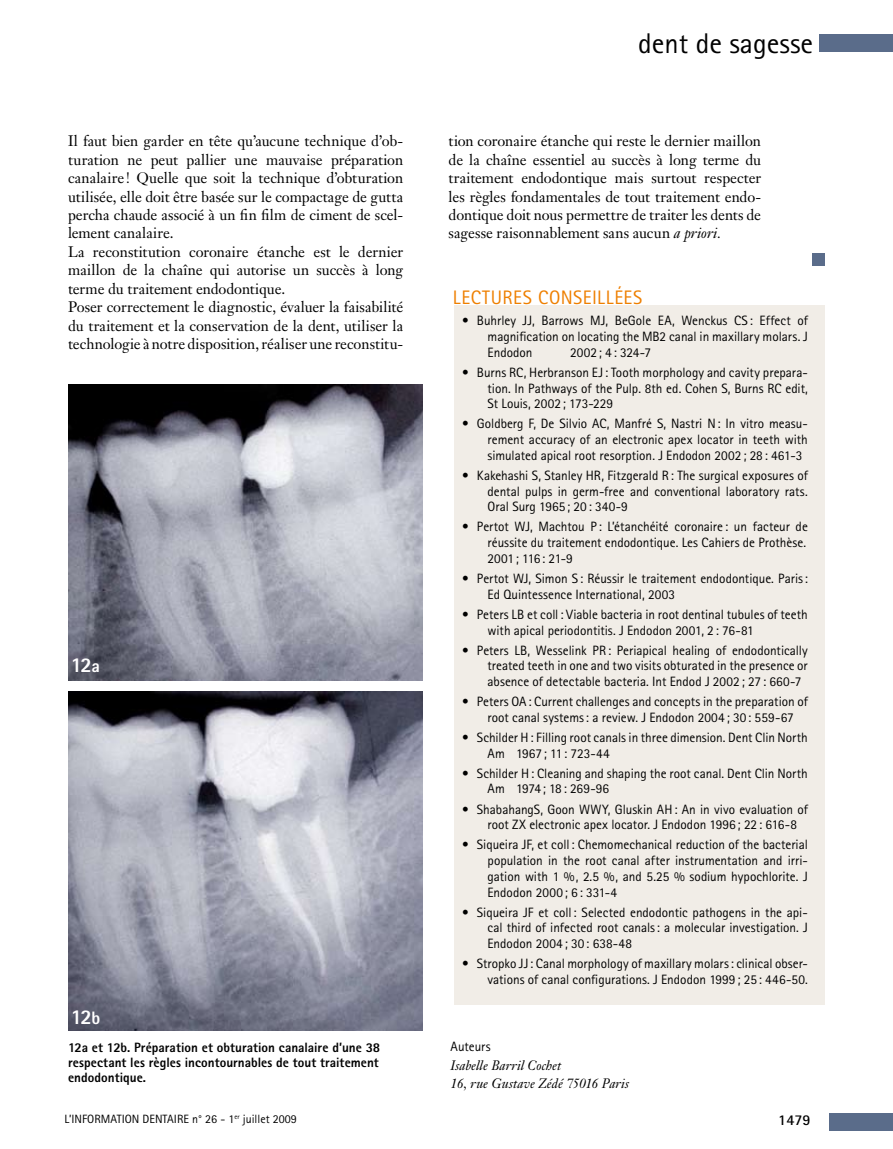
<style>
.page{position:relative;width:893px;height:1149px;background:#fff}
.page>*{position:absolute;margin:0;border:0;box-sizing:border-box;transform-origin:0 0}
.t1{font:28.5px "Rotis Sans Serif";color:#000}
.t2{font:800 21px "Rotis Sans Serif";color:#fff}
.t3{font:19.5px "Rotis Sans Serif";letter-spacing:.03em;color:#ee7f00}
.t4{font:15px/18.5px "Janson Text";color:#000;text-align:justify}
.t5{font:700 15px "Rotis Sans Serif";color:#000}
.t6{font:13.5px/15.8px "Rotis Sans Serif";color:#000;text-align:justify}
.t7{font:800 13.5px/15px "Rotis Sans Serif";letter-spacing:.005em;color:#000;text-align:justify}
.t8{font:italic 13.5px/18.5px "Janson Text";letter-spacing:.005em;color:#000}
.t9{font:12px "Rotis Sans Serif";color:#000}
.s1{font-size:18px}
.s2{font-style:italic}
</style>
<div class="page">
<div style="left:819px;top:34px;width:74px;height:17px;background:#5a6c8a"></div>
<div style="left:830px;top:1113px;width:63px;height:17px;background:#5a6c8a"></div>
<div style="left:812px;top:253px;width:13px;height:13px;background:#5a6c8a"></div>
<img style="left:68px;top:384px;width:355px;height:296px">
<img style="left:68px;top:691px;width:355px;height:339px">
<div style="left:454px;top:305px;width:371px;height:699px;background:#f1ede7"></div>
<p class="t4" style="left:68px;top:131px;width:337px;text-align:left">Il faut bien garder en tête qu’aucune technique d’ob&shy;turation ne peut pallier une mauvaise préparation canalaire ! Quelle que soit la technique d’obturation utilisée, elle doit être basée sur le compactage de gutta percha chaude associé à un fin film de ciment de scel&shy;lement canalaire.<br>La reconstitution coronaire étanche est le dernier maillon de la chaîne qui autorise un succès à long terme du traitement endodontique.<br>Poser correctement le diagnostic, évaluer la faisabilité du traitement et la conservation de la dent, utiliser la technologie à notre disposition, réaliser une reconstitu-</p>
<h2 class="t2" style="left:71px;top:651px;width:31px">12<span class="s1">a</span></h2>
<h2 class="t2" style="left:71px;top:1002px;width:31px">12<span class="s1">b</span></h2>
<p class="t7" style="left:68px;top:1039px;width:314px">12a et 12b. Préparation et obturation canalaire d’une 38 respectant les règles incontournables de tout traitement endodontique.</p>
<h1 class="t1" style="left:638px;top:26px;width:177px">dent de sagesse</h1>
<p class="t4" style="left:449px;top:131px;width:314px">tion coronaire étanche qui reste le dernier maillon de la chaîne essentiel au succès à long terme du traitement endodontique mais surtout respecter les règles fondamentales de tout traitement endo&shy;dontique doit nous permettre de traiter les dents de sagesse raisonnablement sans aucun <span class="s2">a priori.</span></p>
<h3 class="t3" style="left:453px;top:286px;width:190px">lectures CONSEILLÉES</h3>
<p class="t6" style="left:488px;top:312px;width:322px;text-indent:-26px">• Buhrley JJ, Barrows MJ, BeGole EA, Wenckus CS : Effect of magnification on locating the MB2 canal in maxillary molars. J Endodon</p>
<p class="t6" style="left:570px;top:344px;width:82px">2002; 4: 324-7</p>
<p class="t6" style="left:488px;top:364px;width:322px;text-indent:-26px">• Burns RC, Herbranson EJ: Tooth morphology and cavity prepara&shy;tion. In Pathways of the Pulp. 8th ed. Cohen S, Burns RC edit, St Louis, 2002; 173-229</p>
<p class="t6" style="left:488px;top:415px;width:322px;text-indent:-26px">• Goldberg F, De Silvio AC, Manfré S, Nastri N: In vitro measu&shy;rement accuracy of an electronic apex locator in teeth with simulated apical root resorption. J Endodon 2002; 28: 461-3</p>
<p class="t6" style="left:488px;top:467px;width:322px;text-indent:-26px">• Kakehashi S, Stanley HR, Fitzgerald R: The surgical exposures of dental pulps in germ-free and conventional laboratory rats.<br>Oral Surg 1965; 20: 340-9</p>
<p class="t6" style="left:488px;top:518px;width:322px;text-align:left;text-indent:-26px">• Pertot WJ, Machtou P: L’étanchéité coronaire : un facteur de réussite du traitement endodontique. Les Cahiers de Prothèse.<br>2001; 116: 21-9</p>
<p class="t6" style="left:488px;top:570px;width:322px;text-indent:-26px">• Pertot WJ, Simon S : Réussir le traitement endodontique. Paris:<br>Ed Quintessence International, 2003</p>
<p class="t6" style="left:488px;top:606px;width:322px;text-indent:-26px">• Peters LB et coll: Viable bacteria in root dentinal tubules of teeth with apical periodontitis. J Endodon 2001, 2: 76-81</p>
<p class="t6" style="left:488px;top:642px;width:322px;text-indent:-26px">• Peters LB, Wesselink PR: Periapical healing of endodontically treated teeth in one and two visits obturated in the presence or absence of detectable bacteria. Int Endod J 2002; 27: 660-7</p>
<p class="t6" style="left:488px;top:693px;width:322px;text-indent:-26px">• Peters OA: Current challenges and concepts in the preparation of root canal systems: a review. J Endodon 2004; 30: 559-67</p>
<p class="t6" style="left:488px;top:729px;width:322px;text-indent:-26px">• Schilder H: Filling root canals in three dimension. Dent Clin North<br>Am 1967; 11: 723-44</p>
<p class="t6" style="left:488px;top:765px;width:322px;text-indent:-26px">• Schilder H: Cleaning and shaping the root canal. Dent Clin North<br>Am 1974; 18: 269-96</p>
<p class="t6" style="left:488px;top:800px;width:322px;text-indent:-26px">• ShabahangS, Goon WWY, Gluskin AH: An in vivo evaluation of root ZX electronic apex locator. J Endodon 1996; 22: 616-8</p>
<p class="t6" style="left:487px;top:836px;width:322px;text-indent:-26px">• Siqueira JF, et coll: Chemomechanical reduction of the bacterial population in the root canal after instrumentation and irri&shy;gation with 1 %, 2.5 %, and 5.25 % sodium hypochlorite. J Endodon 2000; 6: 331-4</p>
<p class="t6" style="left:487px;top:903px;width:322px;text-indent:-26px">• Siqueira JF et coll: Selected endodontic pathogens in the api&shy;cal third of infected root canals: a molecular investigation. J Endodon 2004; 30: 638-48</p>
<p class="t6" style="left:462px;top:955px;width:347px;text-align:right">• Stropko JJ: Canal morphology of maxillary molars: clinical obser&shy;vations of canal configurations. J Endodon 1999; 25: 446-50.</p>
<p class="t6" style="left:451px;top:1038px;width:42px">Auteurs</p>
<p class="t8" style="left:451px;top:1055px;width:180px">Isabelle Barril Cochet<br>16, rue Gustave Zédé 75016 Paris</p>
<p class="t9" style="left:65px;top:1111px;width:234px">L’INFORMATION DENTAIRE n° 26 - 1<sup>er</sup> juillet 2009</p>
<p class="t5" style="left:778px;top:1110px;width:34px">1479</p>
</div>
